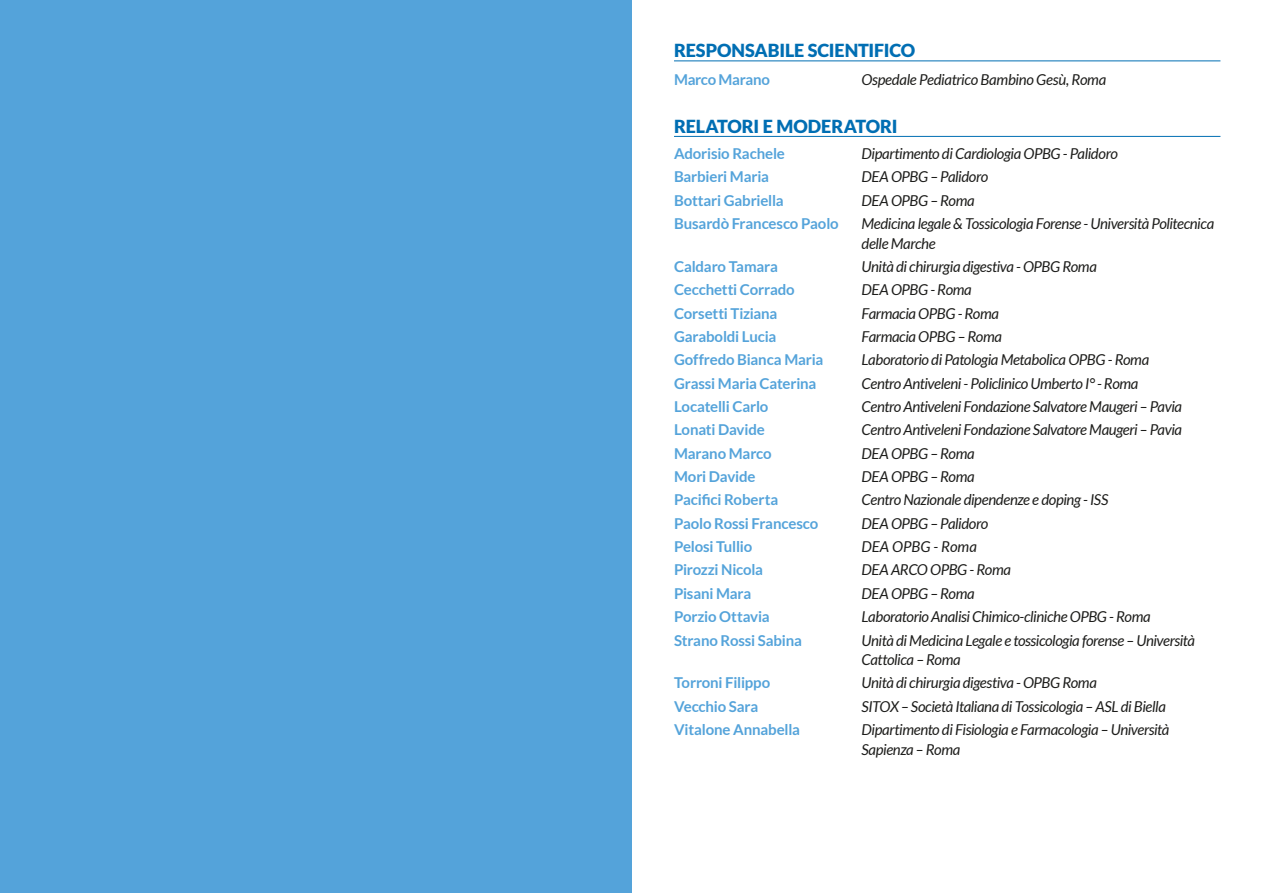
<style>
.page{position:relative;width:1263px;height:893px;background:#fff}
.page>*{position:absolute;margin:0;border:0;box-sizing:border-box;transform-origin:0 0}
.titolo_sedia{font:900 18px "Lato";letter-spacing:-.005em;color:#006eb3}
.t1{font:italic 15px/19.5px "Lato";letter-spacing:-.03em;color:#1d1d1b}
.t2{font:700 15px "Lato";letter-spacing:-.01em;color:#54a3da}
.t3{font:italic 15px "Lato";color:#1d1d1b}
</style>
<div class="page">
<div style="left:0;top:0;width:631px;height:893px;background:#54a3da"></div>
<hr style="left:674px;top:61px;width:546px;height:1px;background:#006eb3">
<hr style="left:674px;top:136px;width:546px;height:1px;background:#006eb3">
<p class="titolo_sedia" style="left:674px;top:40px;width:243px">RESPONSABILE SCIENTIFICO</p>
<p class="t2" style="left:674px;top:71px;width:97px">Marco Marano</p>
<p class="t1" style="left:861px;top:70px;width:246px">Ospedale Pediatrico Bambino Gesù, Roma</p>
<p class="titolo_sedia" style="left:674px;top:115px;width:225px">RELATORI E MODERATORI</p>
<p class="t2" style="left:674px;top:145px;width:112px">Adorisio Rachele</p>
<p class="t1" style="left:861px;top:144px;width:258px">Dipartimento di Cardiologia OPBG - Palidoro</p>
<p class="t2" style="left:674px;top:168px;width:96px">Barbieri Maria</p>
<p class="t1" style="left:861px;top:168px;width:128px">DEA OPBG – Palidoro</p>
<p class="t2" style="left:674px;top:192px;width:111px">Bottari Gabriella</p>
<p class="t1" style="left:861px;top:191px;width:115px">DEA OPBG – Roma</p>
<p class="t2" style="left:674px;top:215px;width:166px">Busardò Francesco Paolo</p>
<p class="t1" style="left:861px;top:214px;width:354px">Medicina legale &amp; Tossicologia Forense - Università Politecnica delle Marche</p>
<p class="t2" style="left:674px;top:258px;width:105px">Caldaro Tamara</p>
<p class="t1" style="left:861px;top:257px;width:237px">Unità di chirurgia digestiva - OPBG Roma</p>
<p class="t2" style="left:674px;top:281px;width:122px">Cecchetti Corrado</p>
<p class="t1" style="left:861px;top:281px;width:112px">DEA OPBG - Roma</p>
<p class="t2" style="left:674px;top:305px;width:105px">Corsetti Tiziana</p>
<p class="t1" style="left:861px;top:304px;width:139px">Farmacia OPBG - Roma</p>
<p class="t2" style="left:674px;top:328px;width:104px">Garaboldi Lucia</p>
<p class="t1" style="left:861px;top:327px;width:142px">Farmacia OPBG – Roma</p>
<p class="t2" style="left:674px;top:351px;width:151px">Goffredo Bianca Maria</p>
<p class="t1" style="left:861px;top:351px;width:289px">Laboratorio di Patologia Metabolica OPBG - Roma</p>
<p class="t2" style="left:674px;top:375px;width:144px">Grassi Maria Caterina</p>
<p class="t1" style="left:861px;top:374px;width:278px">Centro Antiveleni - Policlinico Umberto I° - Roma</p>
<p class="t2" style="left:674px;top:398px;width:96px">Locatelli Carlo</p>
<p class="t1" style="left:861px;top:397px;width:322px">Centro Antiveleni Fondazione Salvatore Maugeri – Pavia</p>
<p class="t2" style="left:674px;top:421px;width:92px">Lonati Davide</p>
<p class="t1" style="left:861px;top:421px;width:322px">Centro Antiveleni Fondazione Salvatore Maugeri – Pavia</p>
<p class="t2" style="left:674px;top:445px;width:99px">Marano Marco</p>
<p class="t1" style="left:861px;top:444px;width:115px">DEA OPBG – Roma</p>
<p class="t2" style="left:674px;top:468px;width:83px">Mori Davide</p>
<p class="t1" style="left:861px;top:467px;width:115px">DEA OPBG – Roma</p>
<p class="t2" style="left:674px;top:491px;width:106px">Pacifici Roberta</p>
<p class="t1" style="left:861px;top:491px;width:248px">Centro Nazionale dipendenze e doping - ISS</p>
<p class="t2" style="left:674px;top:515px;width:146px">Paolo Rossi Francesco</p>
<p class="t1" style="left:861px;top:514px;width:128px">DEA OPBG – Palidoro</p>
<p class="t2" style="left:674px;top:538px;width:80px">Pelosi Tullio</p>
<p class="t3" style="left:861px;top:538px;width:117px">DEA OPBG - Roma</p>
<p class="t2" style="left:674px;top:561px;width:91px">Pirozzi Nicola</p>
<p class="t1" style="left:861px;top:561px;width:151px">DEA ARCO OPBG - Roma</p>
<p class="t2" style="left:674px;top:585px;width:79px">Pisani Mara</p>
<p class="t1" style="left:861px;top:584px;width:115px">DEA OPBG – Roma</p>
<p class="t2" style="left:674px;top:608px;width:97px">Porzio Ottavia</p>
<p class="t1" style="left:861px;top:607px;width:291px">Laboratorio Analisi Chimico-cliniche OPBG - Roma</p>
<p class="t2" style="left:674px;top:631px;width:129px">Strano Rossi Sabina</p>
<p class="t1" style="left:861px;top:631px;width:335px">Unità di Medicina Legale e tossicologia forense – Università<br>Cattolica – Roma</p>
<p class="t2" style="left:674px;top:674px;width:98px">Torroni Filippo</p>
<p class="t1" style="left:861px;top:674px;width:237px">Unità di chirurgia digestiva - OPBG Roma</p>
<p class="t2" style="left:674px;top:698px;width:86px">Vecchio Sara</p>
<p class="t1" style="left:861px;top:697px;width:306px">SITOX – Società Italiana di Tossicologia – ASL di Biella</p>
<p class="t2" style="left:674px;top:721px;width:127px">Vitalone Annabella</p>
<p class="t1" style="left:861px;top:720px;width:309px">Dipartimento di Fisiologia e Farmacologia – Università<br>Sapienza – Roma</p>
</div>
